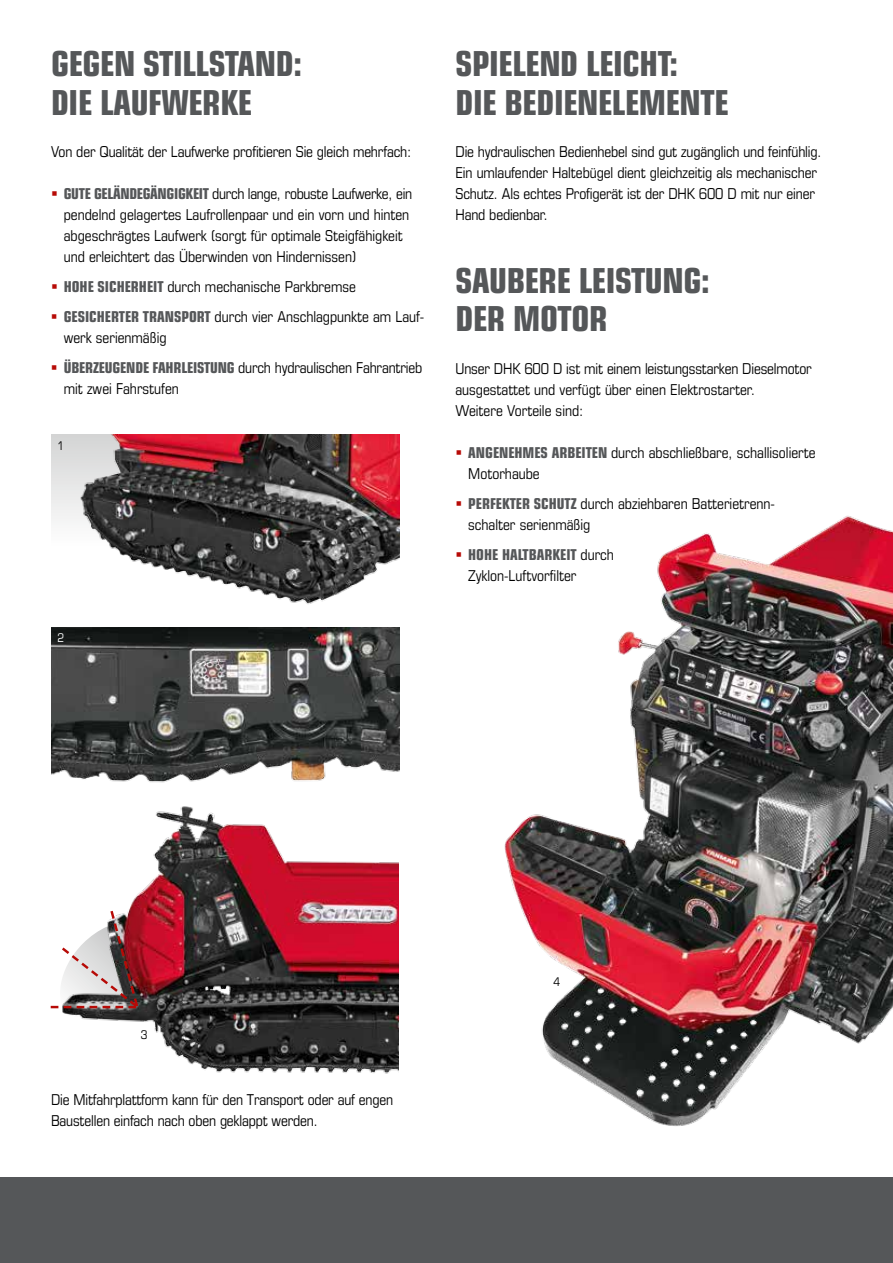
<style>
.page{position:relative;width:893px;height:1263px;background:#fff}
.page>*{position:absolute;margin:0;border:0;box-sizing:border-box;transform-origin:0 0}
.t1{font:700 condensed 34.5px/39px "Eurostile LT Pro";letter-spacing:-.01em;color:#555759}
.t2{font:condensed 15px/21px "Eurostile LT Pro";letter-spacing:-.005em;color:#000}
.t3{font:condensed 12px "Eurostile LT Pro";color:#000}
.t4{font:condensed 12px "Eurostile LT Pro";color:#fff}
.s1{font-weight:700;color:#555759}
</style>
<div class="page">
<div style="left:0;top:1178px;width:893px;height:85px;background:#555759"></div>
<img style="left:51px;top:435px;width:349px;height:169px">
<img style="left:504px;top:515px;width:389px;height:611px">
<img style="left:51px;top:627px;width:349px;height:156px">
<img style="left:130px;top:806px;width:269px;height:268px">
<svg style="left:51px;top:908px;width:127px;height:131px"></svg>
<h1 class="t1" style="left:51px;top:44px;width:252px">GEGEN STILLSTAND:<br>DIE LAUFWERKE</h1>
<p class="t2" style="left:51px;top:141px;width:362px">Von der Qualität der Laufwerke profitieren Sie gleich mehrfach:</p>
<p class="t2" style="left:64px;top:183px;width:350px"><span class="s1">GUTE GELÄNDEGÄNGIGKEIT</span> durch lange, robuste Laufwerke, ein pendelnd gelagertes Laufrollenpaar und ein vorn und hinten abgeschrägtes Laufwerk (sorgt für optimale Steigfähigkeit und erleichtert das Überwinden von Hindernissen)</p>
<p class="t2" style="left:64px;top:272px;width:362px;line-height:30px"><span class="s1">HOHE SICHERHEIT</span> durch mechanische Parkbremse<br><span class="s1">GESICHERTER TRANSPORT</span> durch vier Anschlagpunkte am Lauf-</p>
<p class="t2" style="left:64px;top:323px;width:360px;line-height:30px">werk serienmäßig<br><span class="s1">ÜBERZEUGENDE FAHRLEISTUNG</span> durch hydraulischen Fahrantrieb</p>
<p class="t2" style="left:64px;top:378px;width:117px">mit zwei Fahrstufen</p>
<p class="t3" style="left:57px;top:439px;width:8px">1</p>
<p class="t4" style="left:57px;top:631px;width:8px">2</p>
<h1 class="t1" style="left:455px;top:44px;width:275px">SPIELEND LEICHT:<br>DIE BEDIENELEMENTE</h1>
<p class="t2" style="left:455px;top:141px;width:368px">Die hydraulischen Bedienhebel sind gut zugänglich und feinfühlig.<br>Ein umlaufender Haltebügel dient gleichzeitig als mechanischer Schutz. Als echtes Profigerät ist der DHK 600 D mit nur einer Hand bedienbar.</p>
<h1 class="t1" style="left:455px;top:260px;width:256px">SAUBERE LEISTUNG:<br>DER MOTOR</h1>
<p class="t2" style="left:455px;top:358px;width:358px">Unser DHK 600 D ist mit einem leistungsstarken Dieselmotor ausgestattet und verfügt über einen Elektrostarter.<br>Weitere Vorteile sind:</p>
<p class="t2" style="left:468px;top:442px;width:349px"><span class="s1">ANGENEHMES ARBEITEN</span> durch abschließbare, schallisolierte<br>Motorhaube</p>
<p class="t2" style="left:468px;top:493px;width:308px"><span class="s1">PERFEKTER SCHUTZ</span> durch abziehbaren Batterietrenn&shy;schalter serienmäßig</p>
<p class="t2" style="left:468px;top:544px;width:147px"><span class="s1">HOHE HALTBARKEIT</span> durch<br>Zyklon-Luftvorfilter</p>
<p class="t3" style="left:843px;top:703px;width:8px">1</p>
<p class="t3" style="left:141px;top:1028px;width:8px">3</p>
<p class="t2" style="left:51px;top:1089px;width:344px">Die Mitfahrplattform kann für den Transport oder auf engen<br>Baustellen einfach nach oben geklappt werden.</p>
<p class="t3" style="left:553px;top:974px;width:8px">4</p>
</div>
